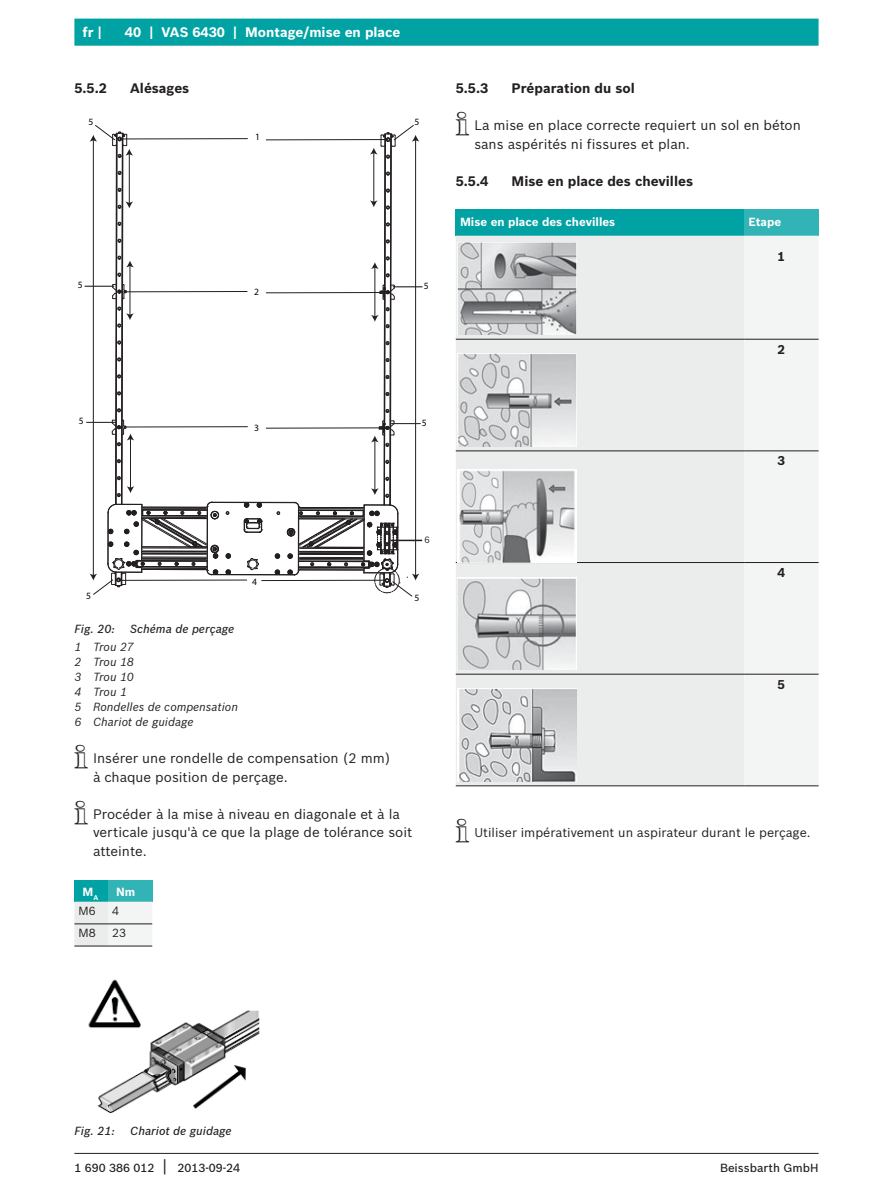
<style>
.page{position:relative;width:893px;height:1191px;background:#fff}
.page>*{position:absolute;margin:0;border:0;box-sizing:border-box;transform-origin:0 0}
.t1{font:13.5px/18.6px "Bosch Sans";color:#231f20}
.t2{font:700 13.5px "Bosch Sans";color:#231f20}
.t3{font:700 13.5px "Bosch Sans";color:#fff}
.t4{font:12.45px "Bosch Sans";color:#231f20}
.t5{font:700 12.45px "Bosch Sans";color:#231f20}
.t6{font:italic 11.55px/14.9px "Bosch Sans";color:#231f20}
.t7{font:italic 500 11.55px "Bosch Sans";color:#231f20}
.t8{font:500 11.55px "Bosch Sans";color:#231f20}
.t9{font:700 11.55px "Bosch Sans";color:#fff}
.t10{font:11.55px "Bosch Sans";color:#231f20}
.t11{font:9.6px "Myriad Pro";color:#010203}
.t12{font:9px "Bosch Sans";color:#231f20}
.s1{font-family:"AA Diagnostics";font-size:16.5px}
.s2{font-weight:400;font-size:16.5px}
</style>
<div class="page">
<div style="left:74px;top:19px;width:745px;height:27px;background:#00a2a3;border:2px solid #00a2a3"></div>
<hr style="left:74px;top:1153px;width:745px;height:1px;background:#231f20">
<hr style="left:211px;top:502px;width:83px;height:1px;background:#231f20">
<hr style="left:211px;top:574px;width:83px;height:1px;background:#231f20">
<svg style="left:275px;top:569px;width:5px;height:5px"></svg>
<svg style="left:275px;top:553px;width:5px;height:5px"></svg>
<svg style="left:277px;top:511px;width:3px;height:4px"></svg>
<svg style="left:257px;top:503px;width:5px;height:4px"></svg>
<svg style="left:244px;top:503px;width:5px;height:4px"></svg>
<svg style="left:247px;top:558px;width:12px;height:12px"></svg>
<svg style="left:226px;top:569px;width:5px;height:5px"></svg>
<svg style="left:244px;top:518px;width:19px;height:15px"></svg>
<svg style="left:226px;top:553px;width:5px;height:5px"></svg>
<hr style="left:120px;top:138px;width:127px;height:1px;background:#231f20">
<hr style="left:120px;top:291px;width:127px;height:1px;background:#231f20">
<hr style="left:120px;top:426px;width:127px;height:1px;background:#231f20">
<hr style="left:120px;top:579px;width:127px;height:2px;background:#231f20">
<hr style="left:266px;top:427px;width:120px;height:1px;background:#231f20">
<hr style="left:262px;top:580px;width:124px;height:1px;background:#231f20">
<hr style="left:266px;top:292px;width:121px;height:1px;background:#231f20">
<hr style="left:266px;top:139px;width:122px;height:1px;background:#231f20">
<svg style="left:287px;top:125px;width:135px;height:472px"></svg>
<svg style="left:85px;top:125px;width:134px;height:470px"></svg>
<div style="left:74px;top:880px;width:34px;height:21px;background:#00a2a3"></div>
<div style="left:108px;top:880px;width:44px;height:21px;background:#32b3b6"></div>
<div style="left:74px;top:901px;width:78px;height:44px;background:#f3f4f4"></div>
<hr style="left:74px;top:923px;width:34px;height:1px;background:#231f20">
<hr style="left:74px;top:945px;width:34px;height:1px;background:#231f20">
<hr style="left:108px;top:923px;width:44px;height:1px;background:#231f20">
<hr style="left:108px;top:945px;width:44px;height:1px;background:#231f20">
<img style="left:88px;top:979px;width:172px;height:133px">
<div style="left:456px;top:209px;width:288px;height:27px;background:#00a2a3"></div>
<div style="left:744px;top:209px;width:75px;height:27px;background:#32b3b6"></div>
<div style="left:456px;top:236px;width:288px;height:549px;background:#ebecec"></div>
<div style="left:744px;top:236px;width:75px;height:549px;background:#f3f4f4"></div>
<hr style="left:456px;top:339px;width:288px;height:1px;background:#231f20">
<hr style="left:744px;top:339px;width:75px;height:1px;background:#231f20">
<hr style="left:744px;top:450px;width:75px;height:1px;background:#231f20">
<hr style="left:744px;top:562px;width:75px;height:1px;background:#231f20">
<hr style="left:744px;top:674px;width:75px;height:1px;background:#231f20">
<hr style="left:744px;top:785px;width:75px;height:1px;background:#231f20">
<hr style="left:456px;top:450px;width:288px;height:1px;background:#231f20">
<hr style="left:456px;top:562px;width:288px;height:1px;background:#231f20">
<hr style="left:456px;top:674px;width:288px;height:1px;background:#231f20">
<hr style="left:456px;top:785px;width:288px;height:1px;background:#231f20">
<img style="left:458px;top:242px;width:118px;height:93px">
<img style="left:458px;top:354px;width:118px;height:92px">
<img style="left:458px;top:470px;width:118px;height:93px">
<img style="left:458px;top:577px;width:118px;height:93px">
<img style="left:458px;top:688px;width:118px;height:93px">
<hr style="left:391px;top:539px;width:31px;height:2px;background:#231f20">
<p class="t3" style="left:83px;top:24px;width:21px">fr |</p>
<p class="t3" style="left:125px;top:24px;width:277px">40 | VAS 6430 | Montage/mise en place</p>
<p class="t2" style="left:74px;top:80px;width:34px">5.5.2</p>
<p class="t2" style="left:130px;top:80px;width:61px">Alésages</p>
<p class="t11" style="left:89px;top:116px;width:6px">5</p>
<p class="t11" style="left:414px;top:116px;width:6px">5</p>
<p class="t11" style="left:255px;top:131px;width:6px">1</p>
<p class="t11" style="left:78px;top:279px;width:6px">5</p>
<p class="t11" style="left:424px;top:280px;width:6px">5</p>
<p class="t11" style="left:254px;top:285px;width:6px">2</p>
<p class="t11" style="left:79px;top:415px;width:6px">5</p>
<p class="t11" style="left:254px;top:422px;width:6px">3</p>
<p class="t11" style="left:422px;top:417px;width:6px">5</p>
<p class="t2" style="left:456px;top:80px;width:34px">5.5.3</p>
<p class="t2" style="left:512px;top:80px;width:125px">Préparation du sol</p>
<p class="t1" style="left:474px;top:116px;width:328px;text-indent:-19px"><span class="s1">i</span> La mise en place correcte requiert un sol en béton sans aspérités ni fissures et plan.</p>
<p class="t2" style="left:456px;top:173px;width:34px">5.5.4</p>
<p class="t2" style="left:512px;top:173px;width:183px">Mise en place des chevilles</p>
<p class="t9" style="left:460px;top:215px;width:157px">Mise en place des chevilles</p>
<p class="t9" style="left:748px;top:215px;width:34px">Etape</p>
<p class="t5" style="left:778px;top:248px;width:9px">1</p>
<p class="t5" style="left:778px;top:341px;width:9px">2</p>
<p class="t5" style="left:778px;top:453px;width:9px">3</p>
<p class="t11" style="left:252px;top:575px;width:6px">4</p>
<p class="t12" style="left:424px;top:534px;width:7px">6</p>
<p class="t11" style="left:86px;top:590px;width:6px">5</p>
<p class="t11" style="left:414px;top:591px;width:6px">5</p>
<p class="t7" style="left:74px;top:621px;width:42px">Fig. 20:</p>
<p class="t7" style="left:130px;top:621px;width:106px">Schéma de perçage</p>
<p class="t6" style="left:74px;top:639px;width:165px">1 Trou 27<br>2 Trou 18<br>3 Trou 10<br>4 Trou 1<br>5 Rondelles de compensation<br>6 Chariot de guidage</p>
<p class="t1" style="left:93px;top:748px;width:299px;text-indent:-19px"><span class="s1">i</span> Insérer une rondelle de compensation (2 mm) à chaque position de perçage.</p>
<p class="t1" style="left:93px;top:804px;width:321px;text-indent:-19px"><span class="s1">i</span> Procéder à la mise à niveau en diagonale et à la verticale jusqu'à ce que la plage de tolérance soit atteinte.</p>
<p class="t9" style="left:83px;top:884px;width:17px">M<sub>A</sub></p>
<p class="t9" style="left:116px;top:884px;width:21px">Nm</p>
<p class="t10" style="left:79px;top:904px;width:19px">M6</p>
<p class="t10" style="left:112px;top:904px;width:8px">4</p>
<p class="t10" style="left:79px;top:926px;width:19px">M8</p>
<p class="t10" style="left:112px;top:926px;width:15px">23</p>
<p class="t5" style="left:778px;top:564px;width:9px">4</p>
<p class="t5" style="left:778px;top:676px;width:9px">5</p>
<p class="t4" style="left:456px;top:825px;width:356px"><span class="s1">i</span> Utiliser impérativement un aspirateur durant le perçage.</p>
<p class="t7" style="left:74px;top:1123px;width:42px">Fig. 21:</p>
<p class="t7" style="left:130px;top:1123px;width:103px">Chariot de guidage</p>
<p class="t8" style="left:74px;top:1161px;width:167px">1 690 386 012 <span class="s2">|</span> 2013-09-24</p>
<p class="t8" style="left:720px;top:1161px;width:100px">Beissbarth GmbH</p>
</div>
